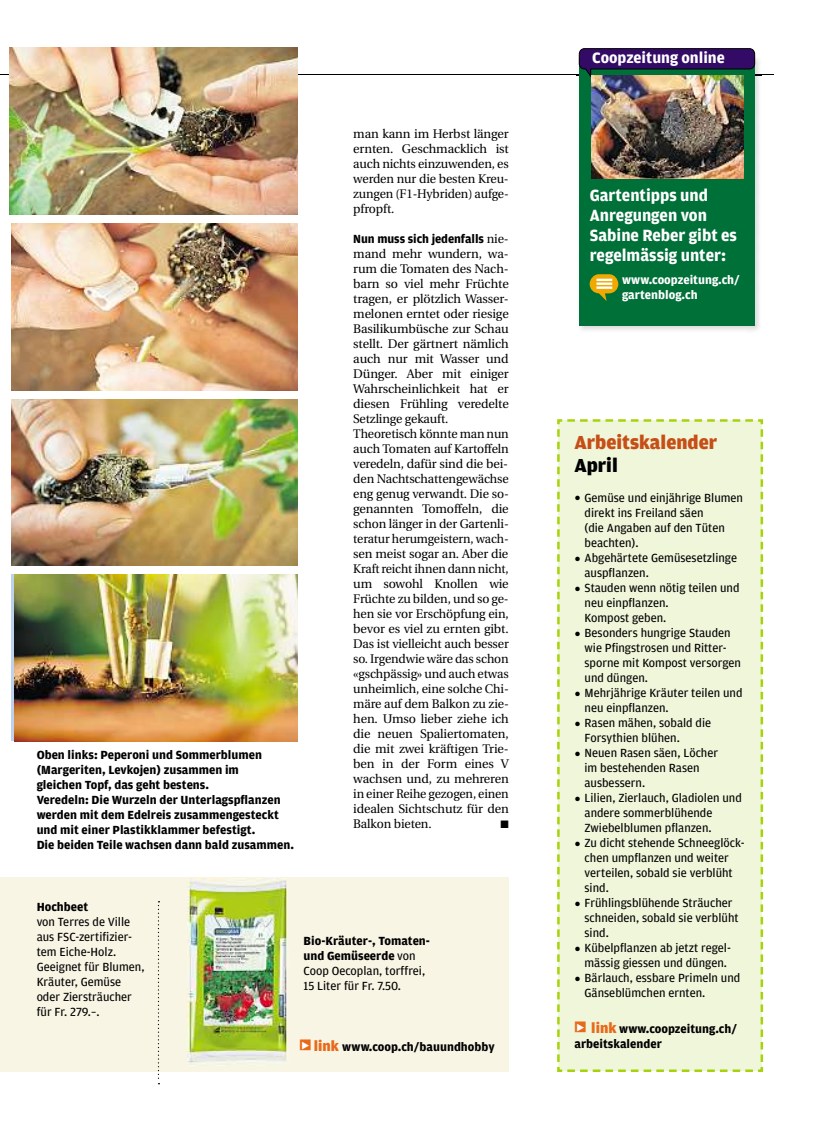
<style>
.page{position:relative;width:833px;height:1134px;background:#fff}
.page>*{position:absolute;margin:0;border:0;box-sizing:border-box;transform-origin:0 0}
.t1{font:900 20px "Amplitude";color:#c64e17}
.t2{font:900 20px "Amplitude";color:#000}
.t3{font:700 17.25px/20px "Amplitude";color:#fff}
.t4{font:700 16px "Amplitude";color:#fff}
.t5{font:12.5px/15px "Utopia";letter-spacing:-.01em;color:#000;text-align:justify}
.t6{font:12.5px/15px "Amplitude";color:#000}
.t7{font:700 12.5px/15px "Amplitude";color:#000}
.t8{font:700 12.5px/15px "Amplitude";color:#fff}
.s1{font-family:"Utopia";font-weight:400}
.s2{font-weight:700}
.s3{font-weight:900;font-size:15px;color:#e8691a}
.s4{font-size:18.75px}
</style>
<div class="page">
<div style="left:0;top:877px;width:509px;height:195px;background:#f8f5e5"></div>
<hr style="left:0;top:74px;width:773px;height:1px;background:#000">
<img style="left:577px;top:55px;width:185px;height:276px">
<hr style="left:577px;top:74px;width:185px;height:1px;background:#000">
<div style="left:579px;top:58px;width:176px;height:268px;background:#007039"></div>
<div style="left:557px;top:419px;width:207px;height:653px;background:#f0f6da"></div>
<svg style="left:579px;top:48px;width:176px;height:29px"></svg>
<svg style="left:589px;top:274px;width:29px;height:19px"></svg>
<svg style="left:596px;top:279px;width:16px;height:2px"></svg>
<hr style="left:596px;top:282px;width:16px;height:3px;background:#fff">
<hr style="left:596px;top:286px;width:16px;height:3px;background:#fff">
<img style="left:9px;top:48px;width:289px;height:166px">
<img style="left:12px;top:399px;width:286px;height:166px">
<img style="left:15px;top:575px;width:283px;height:166px">
<img style="left:12px;top:223px;width:286px;height:167px">
<img style="left:592px;top:76px;width:151px;height:103px">
<svg style="left:158px;top:901px;width:1px;height:183px"></svg>
<img style="left:187px;top:878px;width:101px;height:185px">
<svg style="left:575px;top:1022px;width:11px;height:10px"></svg>
<p class="t7" style="left:37px;top:747px;width:259px">Oben links: Peperoni und Sommerblumen (Margeriten, Levkojen) zusammen im<br>gleichen Topf, das geht bestens.<br>Veredeln: Die Wurzeln der Unterlagspflanzen werden mit dem Edelreis zusammengesteckt und mit einer Plastikklammer befestigt.<br>Die beiden Teile wachsen dann bald zusammen.</p>
<p class="t5" style="left:353px;top:127px;width:157px">man kann im Herbst länger ernten. Geschmacklich ist auch nichts einzuwenden, es werden nur die besten Kreu&shy;zungen (F1-Hybriden) aufge&shy;pfropft.</p>
<p class="t7" style="left:353px;top:232px;width:157px">Nun muss sich jedenfalls <span class="s1">nie-</span></p>
<p class="t5" style="left:353px;top:247px;width:157px;text-align:left">mand mehr wundern, wa&shy;rum die Tomaten des Nach&shy;barn so viel mehr Früchte tragen, er plötzlich Wasser&shy;melonen erntet oder riesige<br>Basilikumbüsche zur Schau stellt. Der gärtnert nämlich auch nur mit Wasser und<br>Dünger. Aber mit einiger<br>Wahrscheinlichkeit hat er diesen Frühling veredelte<br>Setzlinge gekauft.<br>Theoretisch könnte man nun auch Tomaten auf Kartoffeln veredeln, dafür sind die bei&shy;den Nachtschattengewächse eng genug verwandt. Die so&shy;genannten Tomoffeln, die schon länger in der Gartenli&shy;teratur herumgeistern, wach&shy;sen meist sogar an. Aber die<br>Kraft reicht ihnen dann nicht, um sowohl Knollen wie<br>Früchte zu bilden, und so ge&shy;hen sie vor Erschöpfung ein, bevor es viel zu ernten gibt.<br>Das ist vielleicht auch besser so. Irgendwie wäre das schon «gschpässig» und auch etwas unheimlich, eine solche Chi&shy;märe auf dem Balkon zu zie&shy;hen. Umso lieber ziehe ich die neuen Spaliertomaten, die mit zwei kräftigen Trie&shy;ben in der Form eines V wachsen und, zu mehreren in einer Reihe gezogen, einen idealen Sichtschutz für den<br>Balkon bieten.</p>
<p class="t7" style="left:37px;top:899px;width:53px">Hochbeet</p>
<p class="t6" style="left:37px;top:914px;width:109px">von Terres de Ville aus FSC-zertifizier&shy;tem Eiche-Holz.<br>Geeignet für Blumen,<br>Kräuter, Gemüse oder Ziersträucher für Fr. 279.–.</p>
<p class="t6" style="left:303px;top:933px;width:128px"><span class="s2">Bio-Kräuter-, Tomaten&shy;und Gemüseerde</span> von<br>Coop Oecoplan, torffrei,<br>15 Liter für Fr. 7.50.</p>
<p class="t7" style="left:314px;top:1039px;width:182px"><span class="s3">link</span> www.coop.ch/bauundhobby</p>
<p class="t4" style="left:592px;top:49px;width:134px">Coopzeitung online</p>
<h2 class="t3" style="left:590px;top:185px;width:149px">Gartentipps und<br>Anregungen von<br>Sabine Reber gibt es regelmässig unter:</h2>
<p class="t8" style="left:622px;top:273px;width:119px">www.coopzeitung.ch/ gartenblog.ch</p>
<h1 class="t1" style="left:574px;top:432px;width:144px">Arbeitskalender</h1>
<h1 class="t2" style="left:574px;top:454px;width:45px">April</h1>
<p class="t6" style="left:584px;top:490px;width:160px;text-indent:-10px"><span class="s4">•</span> Gemüse und einjährige Blumen direkt ins Freiland säen<br>(die Angaben auf den Tüten beachten).</p>
<p class="t6" style="left:584px;top:550px;width:154px;text-indent:-10px"><span class="s4">•</span> Abgehärtete Gemüsesetzlinge auspflanzen.</p>
<p class="t6" style="left:584px;top:580px;width:156px;text-indent:-10px"><span class="s4">•</span> Stauden wenn nötig teilen und neu einpflanzen.<br>Kompost geben.</p>
<p class="t6" style="left:584px;top:625px;width:158px;text-indent:-10px"><span class="s4">•</span> Besonders hungrige Stauden wie Pfingstrosen und Ritter&shy;sporne mit Kompost versorgen und düngen.</p>
<p class="t6" style="left:584px;top:685px;width:159px;text-indent:-10px"><span class="s4">•</span> Mehrjährige Kräuter teilen und neu einpflanzen.</p>
<p class="t6" style="left:584px;top:715px;width:128px;text-indent:-10px"><span class="s4">•</span> Rasen mähen, sobald die<br>Forsythien blühen.</p>
<p class="t6" style="left:584px;top:745px;width:135px;text-indent:-10px"><span class="s4">•</span> Neuen Rasen säen, Löcher im bestehenden Rasen ausbessern.</p>
<p class="t6" style="left:584px;top:790px;width:159px;text-indent:-10px"><span class="s4">•</span> Lilien, Zierlauch, Gladiolen und andere sommerblühende<br>Zwiebelblumen pflanzen.</p>
<p class="t6" style="left:584px;top:835px;width:162px;text-indent:-10px"><span class="s4">•</span> Zu dicht stehende Schneeglöck&shy;chen umpflanzen und weiter verteilen, sobald sie verblüht sind.</p>
<p class="t6" style="left:584px;top:895px;width:156px;text-indent:-10px"><span class="s4">•</span> Frühlingsblühende Sträucher schneiden, sobald sie verblüht sind.</p>
<p class="t6" style="left:574px;top:940px;width:158px;text-align:center"><span class="s4">•</span> Kübelpflanzen ab jetzt regel&shy;mässig giessen und düngen.</p>
<p class="t6" style="left:584px;top:970px;width:157px;text-indent:-10px"><span class="s4">•</span> Bärlauch, essbare Primeln und<br>Gänseblümchen ernten.</p>
<p class="t7" style="left:574px;top:1021px;width:164px;text-indent:17px"><span class="s3">link</span> www.coopzeitung.ch/ arbeitskalender</p>
</div>
